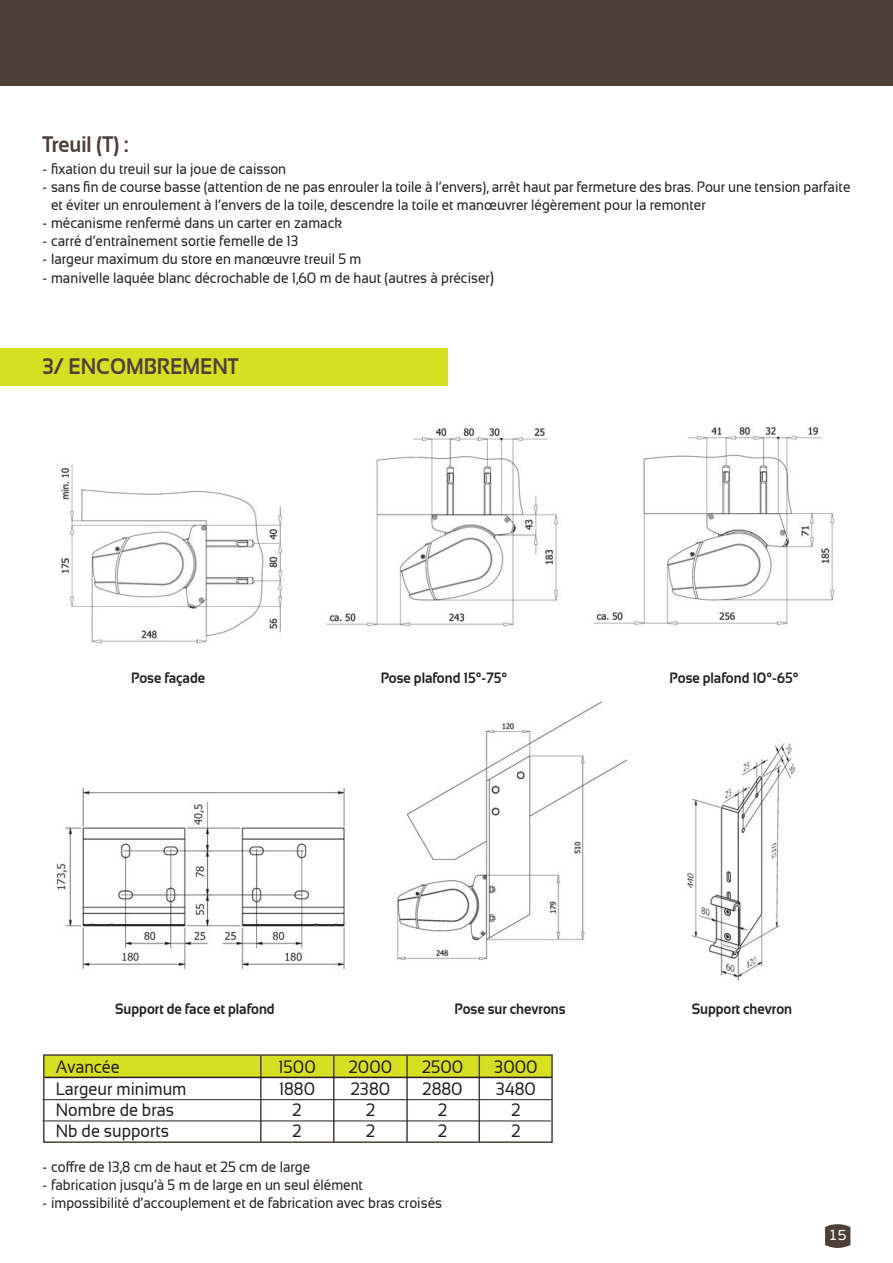
<style>
.page{position:relative;width:893px;height:1263px;background:#fff}
.page>*{position:absolute;margin:0;border:0;box-sizing:border-box;transform-origin:0 0}
.t1{font:700 22.5px "Sansation";color:#4e4038;scale:.9 1}
.t2{font:18px/21.3px "Sansation";color:#231f20;scale:.9 1}
.t3{font:15px/18px "Sansation";color:#231f20;scale:.9 1}
.t4{font:700 15px "Sansation";color:#231f20;scale:.9 1}
.t5{font:15px "PF Beau Sans Pro";color:#fff}
.s1{font-size:16.5px}
</style>
<div class="page">
<div style="left:0;top:0;width:893px;height:85px;background:#4e4038"></div>
<svg style="left:825px;top:1224px;width:25px;height:24px"></svg>
<div style="left:0;top:349px;width:448px;height:37px;background:#d7df23"></div>
<img style="left:61px;top:464px;width:222px;height:180px">
<img style="left:326px;top:427px;width:232px;height:200px">
<img style="left:396px;top:701px;width:232px;height:260px">
<img style="left:593px;top:425px;width:242px;height:201px">
<img style="left:56px;top:787px;width:289px;height:183px">
<img style="left:687px;top:743px;width:109px;height:238px">
<div style="left:43px;top:1055px;width:509px;height:22px;background:#d7df23"></div>
<hr style="left:260px;top:1055px;width:2px;height:87px;background:#4e4038">
<hr style="left:333px;top:1055px;width:2px;height:87px;background:#4e4038">
<hr style="left:406px;top:1055px;width:2px;height:87px;background:#4e4038">
<hr style="left:478px;top:1055px;width:2px;height:87px;background:#4e4038">
<hr style="left:44px;top:1077px;width:508px;height:1px;background:#231f20">
<hr style="left:43px;top:1099px;width:509px;height:1px;background:#231f20">
<hr style="left:43px;top:1120px;width:508px;height:1px;background:#231f20">
<div style="left:43px;top:1054px;width:510px;height:89px;border:2px solid #4e4038"></div>
<h1 class="t1" style="left:43px;top:136px;width:97px">Treuil (T) :</h1>
<p class="t3" style="left:43px;top:161px;width:272px">- fixation du treuil sur la joue de caisson</p>
<p class="t3" style="left:51px;top:179px;width:890px;text-indent:-9px">- sans fin de course basse (attention de ne pas enrouler la toile à l’envers), arrêt haut par fermeture des bras. Pour une tension parfaite et éviter un enroulement à l’envers de la toile, descendre la toile et manœuvrer légèrement pour la remonter</p>
<p class="t3" style="left:43px;top:215px;width:335px">- mécanisme renfermé dans un carter en zamack</p>
<p class="t3" style="left:43px;top:233px;width:286px">- carré d’entraînement sortie femelle de 13</p>
<p class="t3" style="left:43px;top:251px;width:356px">- largeur maximum du store en manœuvre treuil 5 m</p>
<p class="t3" style="left:43px;top:270px;width:503px">- manivelle laquée blanc décrochable de 1,60 m de haut (autres à préciser<span class="s1">)</span></p>
<h1 class="t1" style="left:43px;top:358px;width:219px">3/ ENCOMBREMENT</h1>
<p class="t4" style="left:131px;top:672px;width:84px">Pose façade</p>
<p class="t4" style="left:381px;top:672px;width:142px">Pose plafond 15°-75°</p>
<p class="t4" style="left:670px;top:672px;width:145px">Pose plafond 10°-65°</p>
<p class="t4" style="left:455px;top:1003px;width:125px">Pose sur chevrons</p>
<p class="t4" style="left:115px;top:1004px;width:179px">Support de face et plafond</p>
<p class="t4" style="left:692px;top:1004px;width:113px">Support chevron</p>
<p class="t2" style="left:56px;top:1057px;width:73px">Avancée</p>
<p class="t2" style="left:278px;top:1057px;width:43px">1500</p>
<p class="t2" style="left:349px;top:1057px;width:50px">2000</p>
<p class="t2" style="left:422px;top:1057px;width:47px">2500</p>
<p class="t2" style="left:494px;top:1057px;width:50px">3000</p>
<p class="t2" style="left:56px;top:1079px;width:147px">Largeur minimum</p>
<p class="t2" style="left:511px;top:1101px;width:12px">2<br>2</p>
<p class="t2" style="left:279px;top:1079px;width:42px">1880</p>
<p class="t2" style="left:351px;top:1079px;width:45px">2380</p>
<p class="t2" style="left:423px;top:1079px;width:46px">2880</p>
<p class="t2" style="left:496px;top:1079px;width:46px">3480</p>
<p class="t2" style="left:56px;top:1100px;width:133px">Nombre de bras<br>Nb de supports</p>
<p class="t2" style="left:293px;top:1101px;width:12px">2<br>2</p>
<p class="t2" style="left:366px;top:1101px;width:12px">2<br>2</p>
<p class="t2" style="left:438px;top:1101px;width:12px">2<br>2</p>
<p class="t3" style="left:43px;top:1159px;width:299px">- coffre de 13,8 cm de haut et 25 cm de large</p>
<p class="t3" style="left:43px;top:1177px;width:358px">- fabrication jusqu’à 5 m de large en un seul élément</p>
<p class="t3" style="left:43px;top:1195px;width:445px">- impossibilité d’accouplement et de fabrication avec bras croisés</p>
<p class="t5" style="left:829px;top:1226px;width:19px">15</p>
</div>
